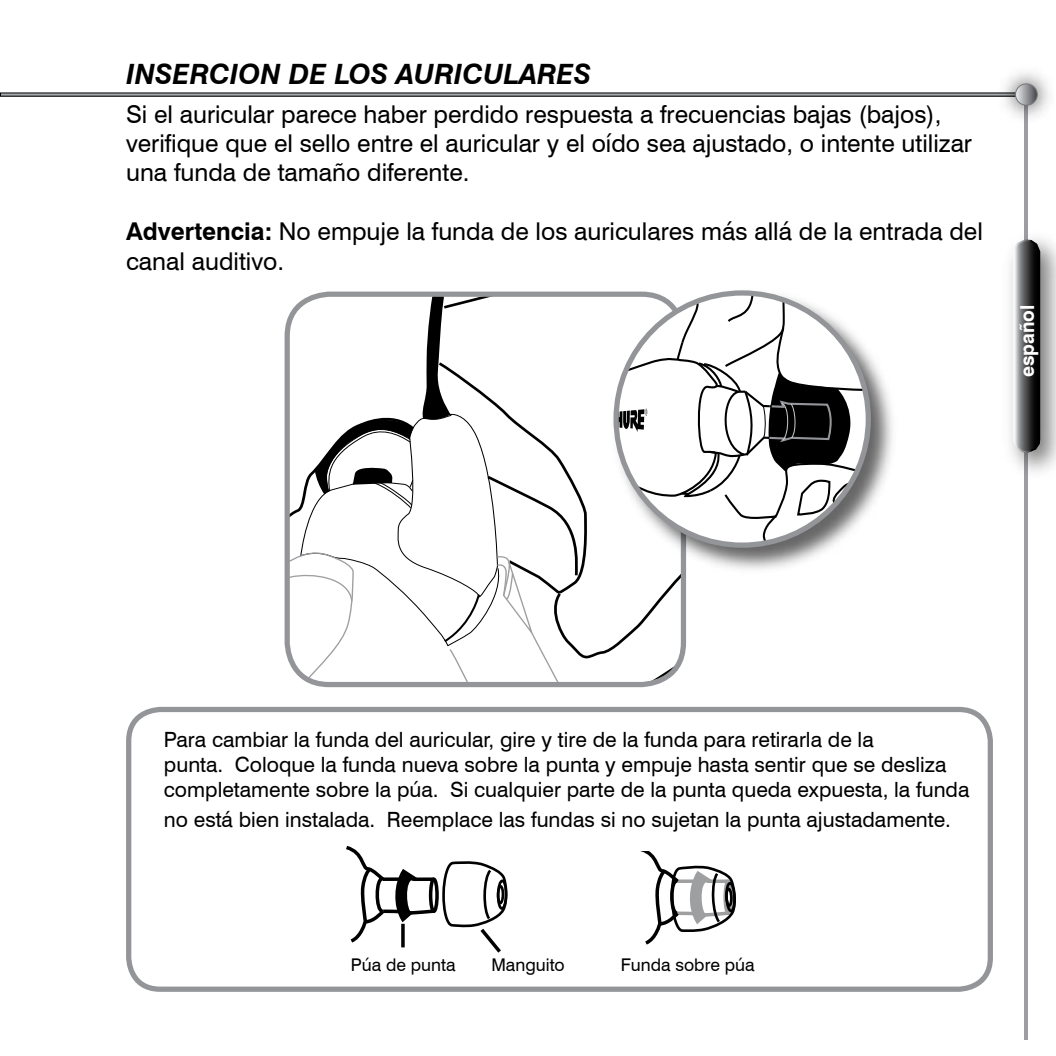
<style>
.page{position:relative;width:1056px;height:1056px;background:#fff}
.page>*{position:absolute;margin:0;border:0;box-sizing:border-box;transform-origin:0 0}
.t1{font:italic 700 28px "Swiss 721 BT";color:#000}
.t2{font:24.5px/29.4px "Swiss 721 BT";color:#000}
.t3{font:21px/25.2px "Swiss 721 BT";color:#000}
.t4{font:700 19.25px "Swiss 721 BT";color:#fff}
.t5{font:17.5px "Swiss 721 BT";color:#000}
.s1{font-weight:700}
</style>
<div class="page">
<hr style="left:0;top:93px;width:1025px;height:3px;background:#a7a9ac">
<div style="left:0;top:92px;width:1025px;height:5px;border:1px solid #000"></div>
<hr style="left:1024px;top:94px;width:3px;height:946px;background:#9c9ea1">
<div style="left:1000px;top:227px;width:55px;height:256px;background:#000;opacity:.54"></div>
<svg style="left:1013px;top:240px;width:26px;height:211px;background:#525254"></svg>
<div style="left:1013px;top:239px;width:27px;height:213px;border:2px solid #fff;border-radius:13px"></div>
<div style="left:994px;top:63px;width:61px;height:64px;background:#000;opacity:.78"></div>
<svg style="left:1015px;top:84px;width:21px;height:21px"></svg>
<div style="left:1014px;top:83px;width:23px;height:23px;border:1px solid #76777a;border-radius:50%"></div>
<div style="left:126px;top:706px;width:866px;height:285px;border:5px solid #939598;border-radius:32px"></div>
<div style="left:429px;top:877px;width:9px;height:35px;border:4px solid #000;border-radius:50%"></div>
<svg style="left:346px;top:845px;width:91px;height:100px"></svg>
<svg style="left:443px;top:861px;width:65px;height:92px"></svg>
<hr style="left:401px;top:923px;width:3px;height:24px;background:#000">
<svg style="left:640px;top:851px;width:96px;height:94px"></svg>
<div style="left:610px;top:287px;width:289px;height:289px;background:#000;opacity:.6"></div>
<svg style="left:287px;top:293px;width:581px;height:391px"></svg>
<h1 class="t1" style="left:126px;top:57px;width:466px">INSERCION DE LOS AURICULARES</h1>
<p class="t2" style="left:126px;top:99px;width:847px">Si el auricular parece haber perdido respuesta a frecuencias bajas (bajos), verifique que el sello entre el auricular y el oído sea ajustado, o intente utilizar una funda de tamaño diferente.</p>
<p class="t2" style="left:126px;top:216px;width:858px"><span class="s1">Advertencia:</span> No empuje la funda de los auriculares más allá de la entrada del canal auditivo.</p>
<p class="t4" style="left:1015px;top:377px;width:74px;rotate:-90deg">español</p>
<p class="t3" style="left:164px;top:726px;width:807px">Para cambiar la funda del auricular, gire y tire de la funda para retirarla de la<br>punta. Coloque la funda nueva sobre la punta y empuje hasta sentir que se desliza completamente sobre la púa. Si cualquier parte de la punta queda expuesta, la funda</p>
<p class="t3" style="left:164px;top:806px;width:788px">no está bien instalada. Reemplace las fundas si no sujetan la punta ajustadamente.</p>
<p class="t5" style="left:351px;top:954px;width:106px">Púa de punta</p>
<p class="t5" style="left:491px;top:954px;width:75px">Manguito</p>
<p class="t5" style="left:621px;top:954px;width:135px">Funda sobre púa</p>
</div>
